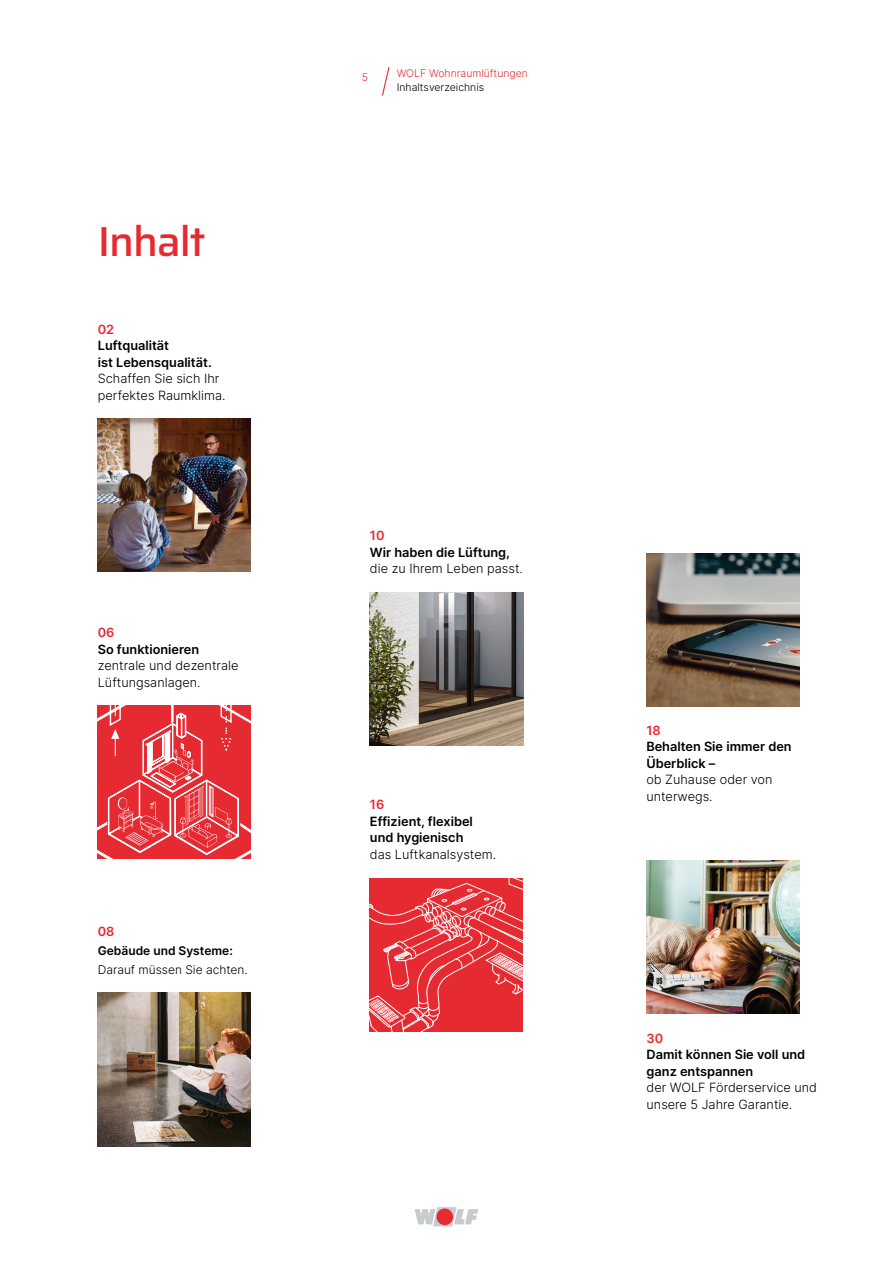
<style>
.page{position:relative;width:893px;height:1263px;background:#fff}
.page>*{position:absolute;margin:0;border:0;box-sizing:border-box;transform-origin:0 0}
.t1{font:500 42px "Saira";letter-spacing:-.025em;color:#e62a32}
.t2{font:300 12.75px/16.5px "Inter";color:#000}
.t3{font:600 12.75px/16.5px "Inter";color:#000}
.t4{font:600 12.75px "Inter";color:#e62a32}
.t5{font:300 12px "Inter";color:#000}
.t6{font:600 12px "Inter";color:#000}
.t7{font:300 10.5px "Inter";color:#e62a32}
.t8{font:300 10.5px "Inter";color:#000}
</style>
<div class="page">
<svg style="left:98px;top:706px;width:153px;height:153px;background:#e94950"></svg>
<img style="left:98px;top:419px;width:153px;height:153px">
<svg style="left:370px;top:878px;width:153px;height:153px;background:#e9454c"></svg>
<img style="left:98px;top:993px;width:153px;height:153px">
<img style="left:646px;top:554px;width:153px;height:153px">
<img style="left:370px;top:592px;width:153px;height:153px">
<img style="left:646px;top:860px;width:153px;height:153px">
<svg style="left:415px;top:1207px;width:63px;height:19px"></svg>
<div style="left:436px;top:1208px;width:17px;height:17px;background:#e62a32;border-radius:50%"></div>
<svg style="left:382px;top:67px;width:8px;height:29px"></svg>
<h1 class="t1" style="left:98px;top:207px;width:109px">Inhalt</h1>
<p class="t4" style="left:98px;top:320px;width:18px">02</p>
<p class="t3" style="left:98px;top:337px;width:115px">Luftqualität<br>ist Lebensqualität.</p>
<p class="t2" style="left:98px;top:370px;width:129px">Schaffen Sie sich Ihr perfektes Raumklima.</p>
<p class="t4" style="left:98px;top:623px;width:18px">06</p>
<p class="t3" style="left:98px;top:641px;width:103px">So funktionieren</p>
<p class="t2" style="left:98px;top:657px;width:142px">zentrale und dezentrale<br>Lüftungsanlagen.</p>
<p class="t4" style="left:98px;top:922px;width:18px">08</p>
<p class="t6" style="left:98px;top:941px;width:137px">Gebäude und Systeme:</p>
<p class="t5" style="left:98px;top:961px;width:151px">Darauf müssen Sie achten.</p>
<p class="t7" style="left:362px;top:70px;width:8px">5</p>
<p class="t7" style="left:397px;top:66px;width:133px">WOLF Wohnraumlüftungen</p>
<p class="t8" style="left:397px;top:79px;width:89px">Inhaltsverzeichnis</p>
<p class="t4" style="left:370px;top:526px;width:16px">10</p>
<p class="t3" style="left:370px;top:543px;width:142px">Wir haben die Lüftung,</p>
<p class="t2" style="left:370px;top:560px;width:155px">die zu Ihrem Leben passt.</p>
<p class="t4" style="left:370px;top:795px;width:16px">16</p>
<p class="t3" style="left:370px;top:813px;width:104px">Effizient, flexibel und hygienisch</p>
<p class="t2" style="left:370px;top:846px;width:128px">das Luftkanalsystem.</p>
<p class="t4" style="left:646px;top:721px;width:16px">18</p>
<p class="t3" style="left:646px;top:738px;width:147px">Behalten Sie immer den<br>Überblick –</p>
<p class="t2" style="left:646px;top:771px;width:128px">ob Zuhause oder von unterwegs.</p>
<p class="t4" style="left:647px;top:1029px;width:18px">30</p>
<p class="t3" style="left:647px;top:1046px;width:160px">Damit können Sie voll und ganz entspannen</p>
<p class="t2" style="left:647px;top:1079px;width:172px">der WOLF Förderservice und unsere 5 Jahre Garantie.</p>
</div>
